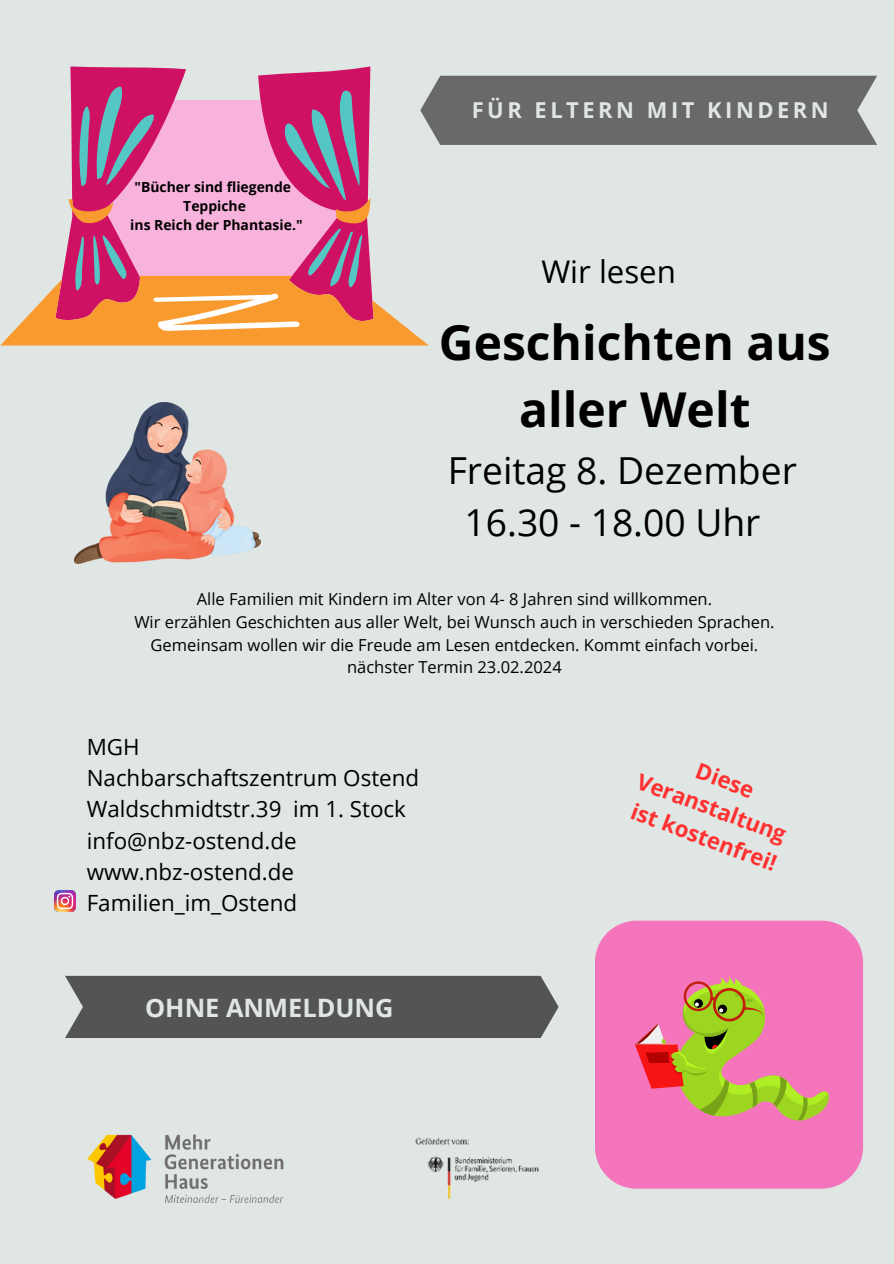
<style>
.page{position:relative;width:894px;height:1264px;background:#fff}
.page>*{position:absolute;margin:0;border:0;box-sizing:border-box;transform-origin:0 0}
.t1{font:700 48px/66.3px "Open Sans";color:#000;text-align:center}
.t2{font:37.2px "Open Sans";color:#000}
.t3{font:31.2px "Open Sans";color:#000}
.t4{font:700 25.35px "Open Sans";color:#e0e6e3}
.t5{font:22.35px "Open Sans";color:#000}
.t6{font:700 22.2px "Open Sans";color:#ff3131}
.t7{font:700 21.9px "Open Sans";letter-spacing:.16em;color:#e0e6e3}
.t8{font:16.5px "Open Sans";color:#000}
.t9{font:700 13.95px "Open Sans";color:#000}
</style>
<div class="page">
<div style="left:0;top:0;width:893px;height:1263px;background:#e0e6e3"></div>
<div style="left:420px;top:76px;width:457px;height:69px;background:#696969"></div>
<div style="left:65px;top:975px;width:493px;height:63px;background:#545454"></div>
<img style="left:54px;top:890px;width:21px;height:21px">
<img style="left:415px;top:1137px;width:124px;height:62px">
<img style="left:87px;top:1134px;width:197px;height:69px">
<div style="left:595px;top:920px;width:267px;height:268px;background:#f475bb"></div>
<svg style="left:70px;top:66px;width:301px;height:132px;fill:#cf1164"></svg>
<svg style="left:75px;top:86px;width:287px;height:112px;background:#cc72a5"></svg>
<svg style="left:0;top:198px;width:428px;height:147px"></svg>
<svg style="left:153px;top:292px;width:146px;height:39px;background:#fabb74"></svg>
<svg style="left:634px;top:975px;width:198px;height:156px;background:#d58b7e"></svg>
<img style="left:75px;top:402px;width:185px;height:161px">
<p class="t9" style="left:134px;top:177px;width:158px">"Bücher sind fliegende</p>
<p class="t9" style="left:183px;top:196px;width:64px">Teppiche</p>
<p class="t9" style="left:130px;top:215px;width:174px">ins Reich der Phantasie."</p>
<p class="t7" style="left:471px;top:95px;width:358px">FÜR ELTERN MIT KINDERN</p>
<p class="t3" style="left:541px;top:249px;width:136px">Wir lesen</p>
<p class="t1" style="left:439px;top:308px;width:393px">Geschichten aus aller Welt</p>
<p class="t2" style="left:447px;top:444px;width:350px">Freitag 8. Dezember</p>
<p class="t2" style="left:464px;top:496px;width:297px">16.30 - 18.00 Uhr</p>
<p class="t8" style="left:197px;top:587px;width:516px">Alle Familien mit Kindern im Alter von 4- 8 Jahren sind willkommen.</p>
<p class="t8" style="left:134px;top:610px;width:641px">Wir erzählen Geschichten aus aller Welt, bei Wunsch auch in verschieden Sprachen.</p>
<p class="t8" style="left:150px;top:633px;width:609px">Gemeinsam wollen wir die Freude am Lesen entdecken. Kommt einfach vorbei.</p>
<p class="t8" style="left:347px;top:655px;width:216px">nächster Termin 23.02.2024</p>
<p class="t5" style="left:87px;top:731px;width:54px">MGH</p>
<p class="t5" style="left:87px;top:762px;width:334px">Nachbarschaftszentrum Ostend</p>
<p class="t5" style="left:87px;top:793px;width:321px">Waldschmidtstr.39 im 1. Stock</p>
<p class="t5" style="left:87px;top:824px;width:211px">info@nbz-ostend.de</p>
<p class="t5" style="left:87px;top:855px;width:209px">www.nbz-ostend.de</p>
<p class="t5" style="left:87px;top:887px;width:212px">Familien_im_Ostend</p>
<p class="t4" style="left:145px;top:989px;width:250px">OHNE ANMELDUNG</p>
<p class="t6" style="left:701px;top:755px;width:62px;rotate:20deg">Diese</p>
<p class="t6" style="left:637px;top:795px;width:155px;rotate:20deg">ist kostenfrei!</p>
<p class="t6" style="left:643px;top:766px;width:159px;rotate:20deg">Veranstaltung</p>
</div>
